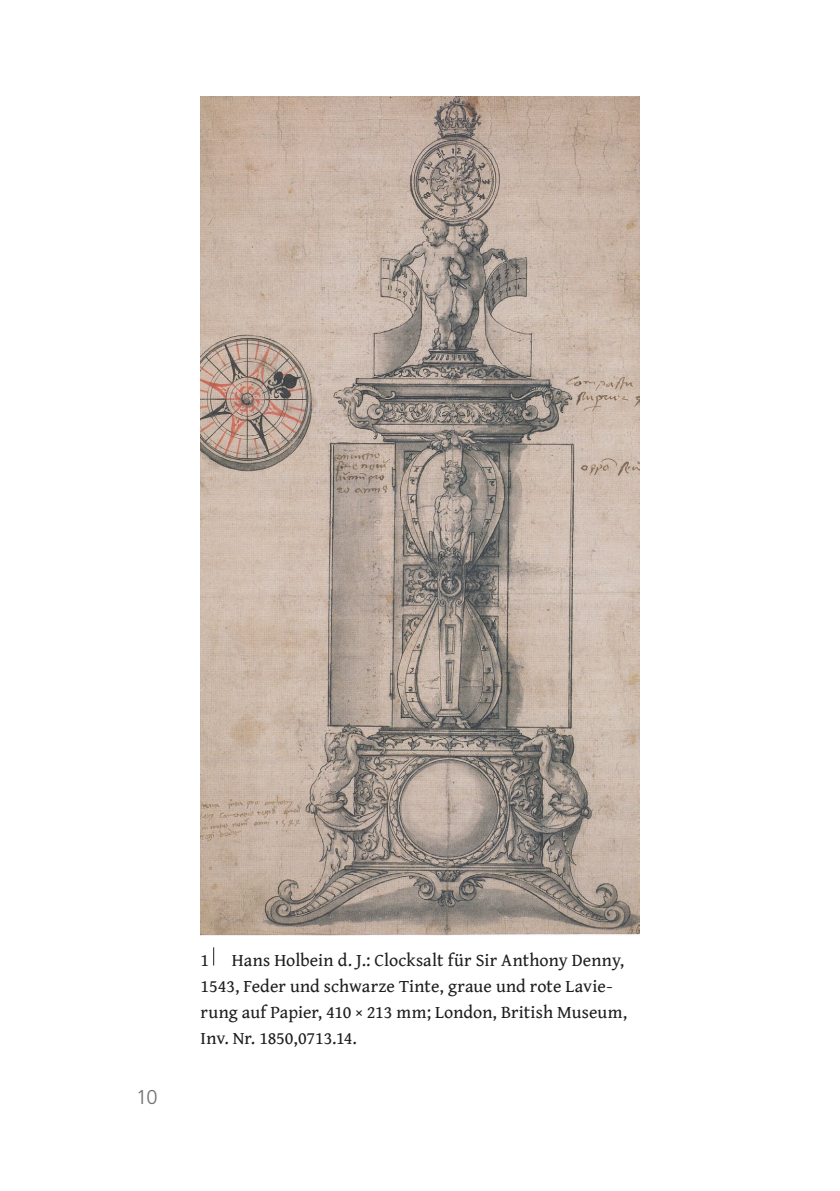
<style>
.page{position:relative;width:840px;height:1191px;background:#fff}
.page>*{position:absolute;margin:0;border:0;box-sizing:border-box;transform-origin:0 0}
.t1{font:20px "Frutiger LT Pro Light 2";color:#707071}
.t2{font:18px/26px "Gentium Book Plus 2";color:#1d1e1f}
.t3{font:18px "Gentium Book Plus";color:#1d1e1f}
.s1{font-family:"Gentium Book Plus 2"}
</style>
<div class="page">
<img style="left:200px;top:96px;width:439px;height:839px">
<svg style="left:213px;top:947px;width:1px;height:18px"></svg>
<p class="t1" style="left:136px;top:1085px;width:23px">10</p>
<p class="t3" style="left:200px;top:942px;width:425px"><span class="s1">1</span> Hans Holbein d. J.: Clocksalt für Sir Anthony Denny,</p>
<p class="t2" style="left:200px;top:971px;width:427px">1543, Feder und schwarze Tinte, graue und rote Lavie&shy;rung auf Papier, 410 × 213 mm; London, British Museum,</p>
<p class="t3" style="left:200px;top:1020px;width:158px">Inv. Nr. 1850,0713.14.</p>
</div>
